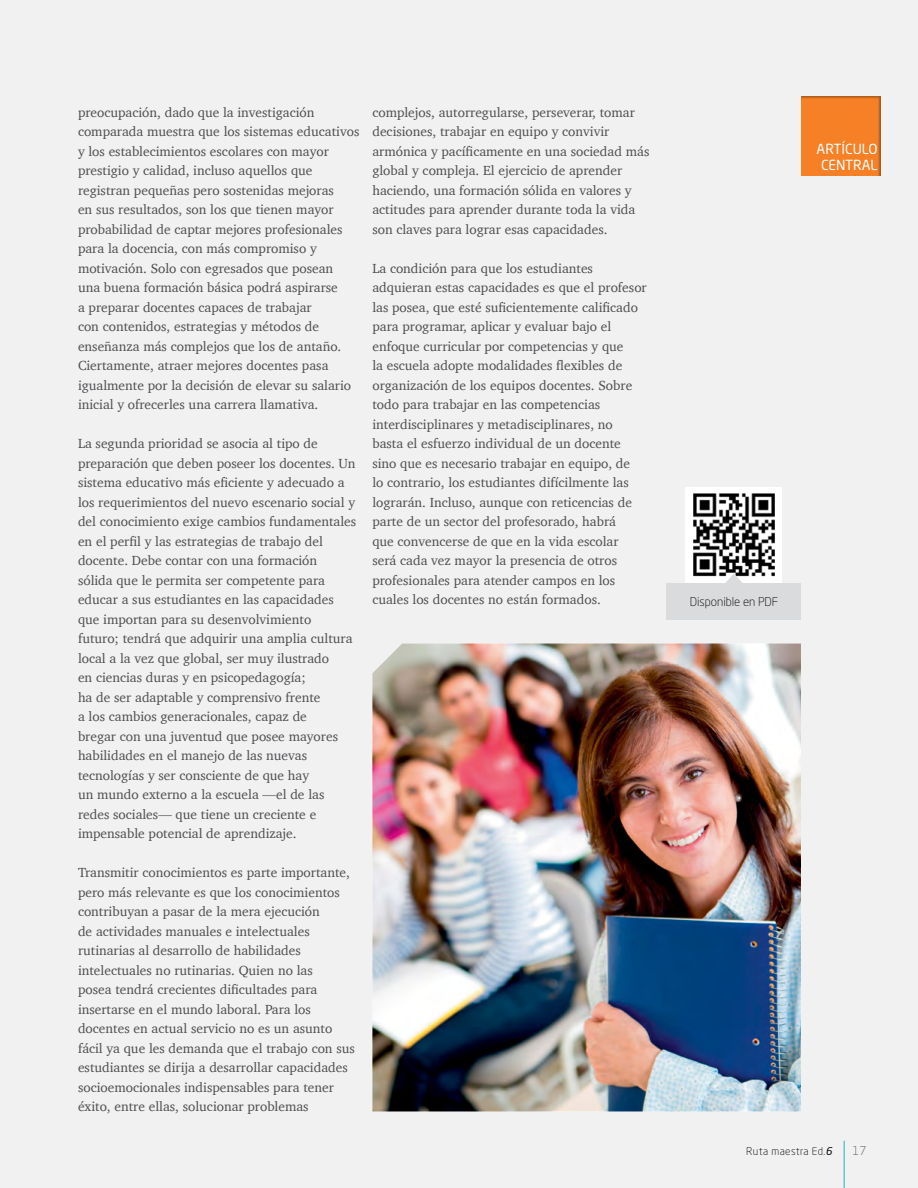
<style>
.page{position:relative;width:918px;height:1188px;background:#f1f1f2}
.page>*{position:absolute;margin:0;border:0;box-sizing:border-box;transform-origin:0 0}
.t1{font:13.8px/16.5px "Neo Sans Pro";color:#fff}
.t2{font:13.5px/19.5px "Charter";color:#4d4d4f}
.t3{font:300 12px "Neo Sans Pro";color:#000}
.t4{font:300 12px "Neo Sans Pro";color:#58595b}
.t5{font:300 10.5px "Neo Sans Pro";letter-spacing:.04em;color:#000}
.s1{font-weight:400;font-style:italic}
</style>
<div class="page">
<img style="left:372px;top:644px;width:429px;height:468px">
<div style="left:686px;top:488px;width:96px;height:96px;background:#fff"></div>
<img style="left:693px;top:493px;width:82px;height:84px">
<div style="left:667px;top:584px;width:134px;height:36px;background:#dadbdc"></div>
<svg style="left:725px;top:573px;width:18px;height:11px"></svg>
<hr style="left:844px;top:1141px;width:1px;height:47px;background:#1db2bb">
<div style="left:786px;top:85px;width:107px;height:93px;background:#000;opacity:.3"></div>
<p class="t2" style="left:78px;top:102px;width:283px">preocupación, dado que la investigación comparada muestra que los sistemas educativos y los establecimientos escolares con mayor prestigio y calidad, incluso aquellos que registran pequeñas pero sostenidas mejoras<br>en sus resultados, son los que tienen mayor probabilidad de captar mejores profesionales para la docencia, con más compromiso y motivación. Solo con egresados que posean<br>una buena formación básica podrá aspirarse<br>a preparar docentes capaces de trabajar<br>con contenidos, estrategias y métodos de enseñanza más complejos que los de antaño.<br>Ciertamente, atraer mejores docentes pasa igualmente por la decisión de elevar su salario inicial y ofrecerles una carrera llamativa.</p>
<p class="t2" style="left:78px;top:434px;width:280px">La segunda prioridad se asocia al tipo de preparación que deben poseer los docentes. Un sistema educativo más eficiente y adecuado a los requerimientos del nuevo escenario social y del conocimiento exige cambios fundamentales en el perfil y las estrategias de trabajo del docente. Debe contar con una formación<br>sólida que le permita ser competente para educar a sus estudiantes en las capacidades que importan para su desenvolvimiento<br>futuro; tendrá que adquirir una amplia cultura local a la vez que global, ser muy ilustrado<br>en ciencias duras y en psicopedagogía;<br>ha de ser adaptable y comprensivo frente<br>a los cambios generacionales, capaz de<br>bregar con una juventud que posee mayores habilidades en el manejo de las nuevas tecnologías y ser consciente de que hay<br>un mundo externo a la escuela —el de las redes sociales— que tiene un creciente e impensable potencial de aprendizaje.</p>
<p class="t2" style="left:78px;top:863px;width:278px">Transmitir conocimientos es parte importante, pero más relevante es que los conocimientos contribuyan a pasar de la mera ejecución<br>de actividades manuales e intelectuales rutinarias al desarrollo de habilidades intelectuales no rutinarias. Quien no las<br>posea tendrá crecientes dificultades para insertarse en el mundo laboral. Para los docentes en actual servicio no es un asunto fácil ya que les demanda que el trabajo con sus estudiantes se dirija a desarrollar capacidades socioemocionales indispensables para tener éxito, entre ellas, solucionar problemas</p>
<p class="t2" style="left:372px;top:102px;width:279px">complejos, autorregularse, perseverar, tomar decisiones, trabajar en equipo y convivir armónica y pacíficamente en una sociedad más global y compleja. El ejercicio de aprender haciendo, una formación sólida en valores y actitudes para aprender durante toda la vida son claves para lograr esas capacidades.</p>
<p class="t2" style="left:372px;top:258px;width:276px">La condición para que los estudiantes adquieran estas capacidades es que el profesor las posea, que esté suficientemente calificado para programar, aplicar y evaluar bajo el enfoque curricular por competencias y que<br>la escuela adopte modalidades flexibles de organización de los equipos docentes. Sobre todo para trabajar en las competencias interdisciplinares y metadisciplinares, no basta el esfuerzo individual de un docente sino que es necesario trabajar en equipo, de<br>lo contrario, los estudiantes difícilmente las lograrán. Incluso, aunque con reticencias de parte de un sector del profesorado, habrá<br>que convencerse de que en la vida escolar<br>será cada vez mayor la presencia de otros profesionales para atender campos en los cuales los docentes no están formados.</p>
<p class="t1" style="left:821px;top:140px;width:49px;text-indent:-4px">ARTÍCULO<br>CENTRAL</p>
<p class="t3" style="left:690px;top:595px;width:90px">Disponible en PDF</p>
<p class="t5" style="left:746px;top:1144px;width:87px">Ruta maestra Ed.<span class="s1">6</span></p>
<p class="t4" style="left:853px;top:1144px;width:15px">17</p>
</div>
